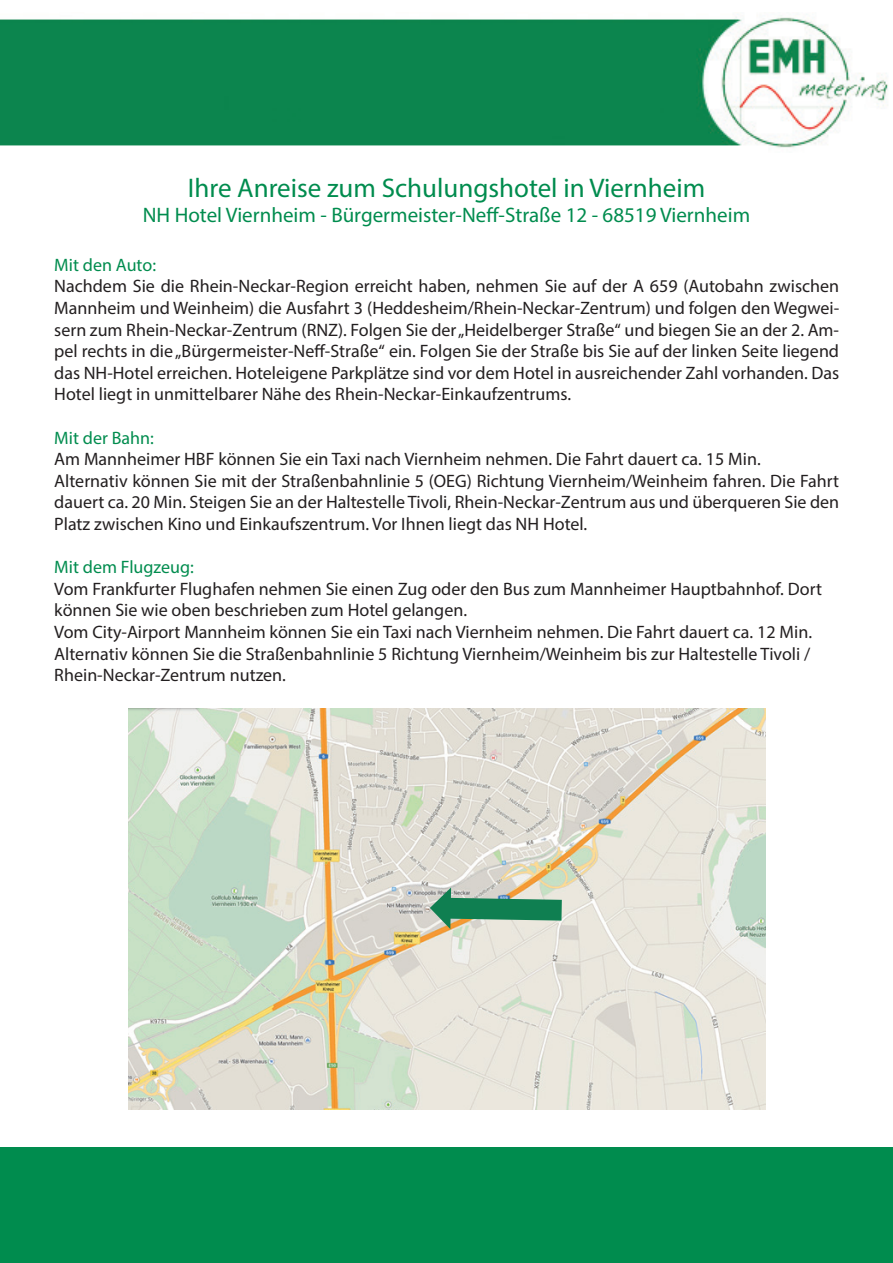
<style>
.page{position:relative;width:893px;height:1263px;background:#fff}
.page>*{position:absolute;margin:0;border:0;box-sizing:border-box;transform-origin:0 0}
.t1{font:27px "Myriad Pro";color:#008c4e}
.t2{font:21px "Myriad Pro";color:#008c4e}
.t3{font:18px/21.6px "Myriad Pro";color:#231f20}
.t4{font:18px "Myriad Pro";color:#008c4e}
</style>
<div class="page">
<img style="left:1px;top:14px;width:887px;height:134px">
<div style="left:1px;top:1148px;width:892px;height:115px;background:#008c4e"></div>
<img style="left:128px;top:709px;width:638px;height:401px">
<svg style="left:430px;top:887px;width:132px;height:44px"></svg>
<h1 class="t1" style="left:188px;top:171px;width:519px">Ihre Anreise zum Schulungshotel in Viernheim</h1>
<p class="t2" style="left:143px;top:202px;width:609px">NH Hotel Viernheim - Bürgermeister-Neff-Straße 12 - 68519 Viernheim</p>
<p class="t4" style="left:54px;top:254px;width:103px">Mit den Auto:</p>
<p class="t3" style="left:54px;top:275px;width:786px;text-align:justify">Nachdem Sie die Rhein-Neckar-Region erreicht haben, nehmen Sie auf der A 659 (Autobahn zwischen Mannheim und Weinheim) die Ausfahrt 3 (Heddesheim/Rhein-Neckar-Zentrum) und folgen den Wegwei&shy;sern zum Rhein-Neckar-Zentrum (RNZ). Folgen Sie der „Heidelberger Straße“ und biegen Sie an der 2. Am&shy;pel rechts in die „Bürgermeister-Neff-Straße“ ein. Folgen Sie der Straße bis Sie auf der linken Seite liegend das NH-Hotel erreichen. Hoteleigene Parkplätze sind vor dem Hotel in ausreichender Zahl vorhanden. Das Hotel liegt in unmittelbarer Nähe des Rhein-Neckar-Einkaufzentrums.</p>
<p class="t4" style="left:54px;top:426px;width:101px">Mit der Bahn:</p>
<p class="t3" style="left:54px;top:448px;width:786px">Am Mannheimer HBF können Sie ein Taxi nach Viernheim nehmen. Die Fahrt dauert ca. 15 Min.<br>Alternativ können Sie mit der Straßenbahnlinie 5 (OEG) Richtung Viernheim/Weinheim fahren. Die Fahrt dauert ca. 20 Min. Steigen Sie an der Haltestelle Tivoli, Rhein-Neckar-Zentrum aus und überqueren Sie den Platz zwischen Kino und Einkaufszentrum. Vor Ihnen liegt das NH Hotel.</p>
<p class="t4" style="left:54px;top:556px;width:141px">Mit dem Flugzeug:</p>
<p class="t3" style="left:54px;top:578px;width:769px">Vom Frankfurter Flughafen nehmen Sie einen Zug oder den Bus zum Mannheimer Hauptbahnhof. Dort können Sie wie oben beschrieben zum Hotel gelangen.<br>Vom City-Airport Mannheim können Sie ein Taxi nach Viernheim nehmen. Die Fahrt dauert ca. 12 Min.<br>Alternativ können Sie die Straßenbahnlinie 5 Richtung Viernheim/Weinheim bis zur Haltestelle Tivoli / Rhein-Neckar-Zentrum nutzen.</p>
</div>
